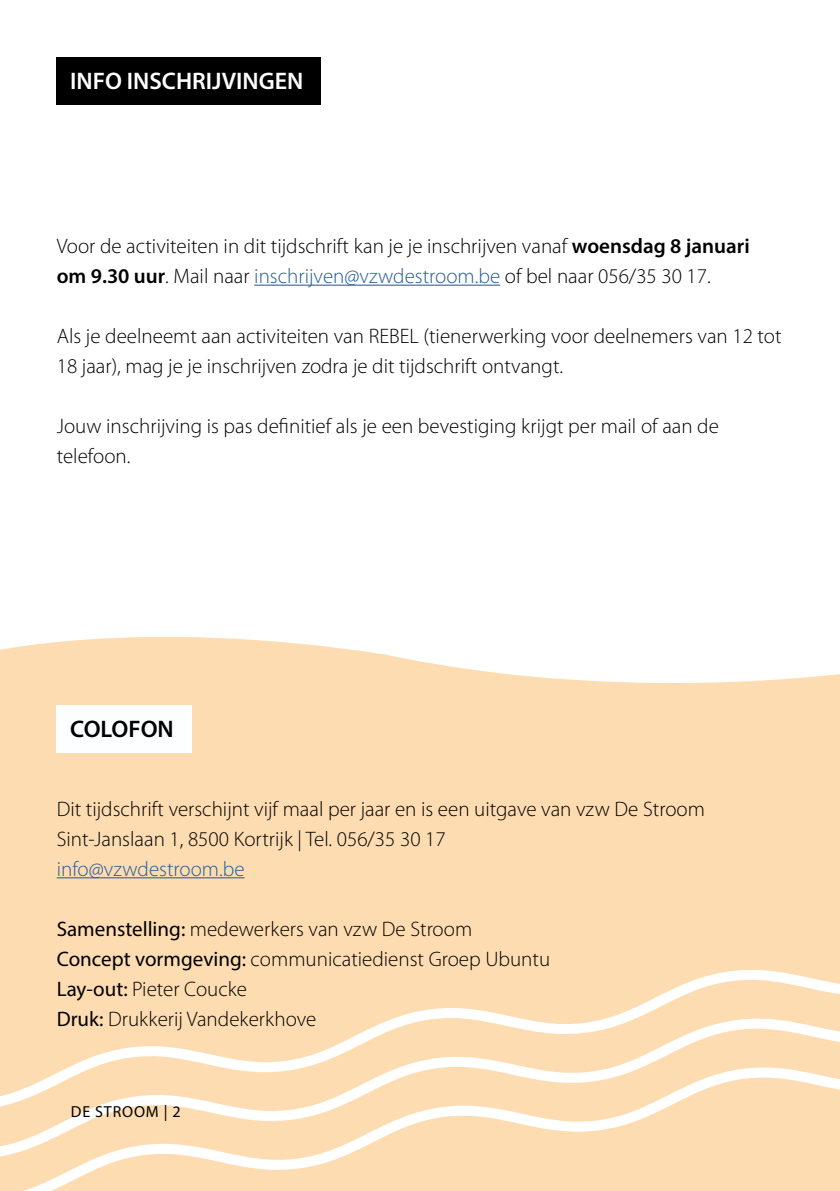
<style>
.page{position:relative;width:840px;height:1191px;background:#fff}
.page>*{position:absolute;margin:0;border:0;box-sizing:border-box;transform-origin:0 0}
.t1{font:600 24px "Myriad Pro";color:#fff}
.t2{font:600 24px "Myriad Pro";color:#000}
.t3{font:300 21px/30px "Myriad Pro";color:#000}
.t4{font:300 21px "Myriad Pro";color:#275b9b}
.t5{font:16px "Myriad Pro";letter-spacing:.05em;color:#000}
.s1{font-weight:600}
.s2{color:#275b9b}
.s3{font-weight:400}
</style>
<div class="page">
<svg style="left:0;top:636px;width:839px;height:331px;background:#fddeb6"></svg>
<div style="left:0;top:1159px;width:839px;height:32px;background:#fddcb1"></div>
<svg style="left:0;top:1110px;width:839px;height:49px;fill:#fddcb1"></svg>
<svg style="left:0;top:967px;width:839px;height:143px;background:#fde1bc"></svg>
<div style="left:57px;top:57px;width:264px;height:47px;background:#000"></div>
<hr style="left:254px;top:285px;width:246px;height:1px;background:#275b9b">
<div style="left:57px;top:705px;width:135px;height:47px;background:#fdfeff"></div>
<hr style="left:57px;top:877px;width:187px;height:1px;background:#275b9b">
<p class="t1" style="left:70px;top:65px;width:234px">INFO INSCHRIJVINGEN</p>
<p class="t3" style="left:57px;top:231px;width:694px">Voor de activiteiten in dit tijdschrift kan je je inschrijven vanaf <span class="s1">woensdag 8 januari om 9.30 uur</span>. Mail naar <span class="s2">inschrijven@vzwdestroom.be</span> of bel naar 056/35 30 17.</p>
<p class="t3" style="left:57px;top:321px;width:726px">Als je deelneemt aan activiteiten van REBEL (tienerwerking voor deelnemers van 12 tot<br>18 jaar), mag je je inschrijven zodra je dit tijdschrift ontvangt.</p>
<p class="t3" style="left:57px;top:411px;width:663px">Jouw inschrijving is pas definitief als je een bevestiging krijgt per mail of aan de telefoon.</p>
<p class="t2" style="left:70px;top:713px;width:105px">COLOFON</p>
<p class="t3" style="left:57px;top:793px;width:649px">Dit tijdschrift verschijnt vijf maal per jaar en is een uitgave van vzw De Stroom<br>Sint-Janslaan 1, 8500 Kortrijk | Tel. 056/35 30 17</p>
<p class="t4" style="left:57px;top:856px;width:189px">info@vzwdestroom.be</p>
<p class="t3" style="left:57px;top:913px;width:494px"><span class="s3">Samenstelling:</span> medewerkers van vzw De Stroom <span class="s3">Concept vormgeving:</span> communicatiedienst Groep Ubuntu <span class="s3">Lay-out:</span> Pieter Coucke<br><span class="s3">Druk:</span> Drukkerij Vandekerkhove</p>
<p class="t5" style="left:71px;top:1101px;width:111px">DE STROOM | 2</p>
</div>
